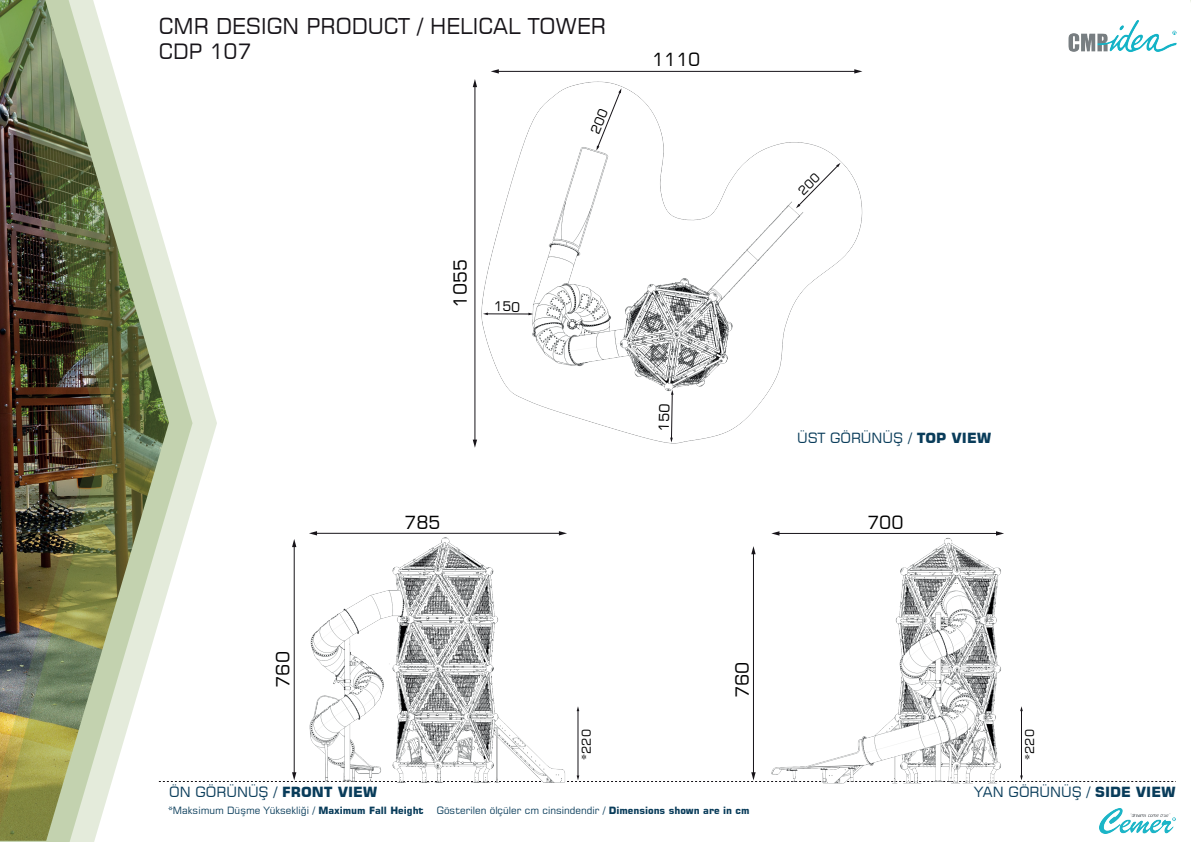
<style>
.page{position:relative;width:1191px;height:842px;background:#fff}
.page>*{position:absolute;margin:0;border:0;box-sizing:border-box;transform-origin:0 0}
.t1{font:21.7px "Square 721 BT";color:#171419}
.t2{font:21px "Square 721 BT";color:#171419}
.t3{font:18px "Square 721 BT";color:#000001}
.t4{font:14px "Square 721 BT";color:#093c5a}
.t5{font:12px "Square 721 BT";color:#000001}
.t6{font:10px "Square 721 BT";color:#093c5a}
.s1{font-weight:700}
</style>
<div class="page">
<img style="left:1099px;top:808px;width:76px;height:25px">
<svg style="left:192px;top:339px;width:25px;height:168px"></svg>
<img style="left:0;top:0;width:192px;height:842px">
<hr style="left:497px;top:71px;width:358px;height:1px;background:#171419">
<svg style="left:491px;top:69px;width:8px;height:4px"></svg>
<svg style="left:854px;top:69px;width:8px;height:4px"></svg>
<svg style="left:159px;top:772px;width:1015px;height:10px"></svg>
<img style="left:1068px;top:20px;width:108px;height:33px">
<img style="left:699px;top:531px;width:359px;height:253px">
<img style="left:248px;top:531px;width:359px;height:252px">
<img style="left:472px;top:73px;width:391px;height:375px">
<svg style="left:590px;top:88px;width:31px;height:63px"></svg>
<svg style="left:796px;top:163px;width:44px;height:45px"></svg>
<svg style="left:495px;top:302px;width:24px;height:10px"></svg>
<svg style="left:659px;top:390px;width:14px;height:52px"></svg>
<h1 class="t1" style="left:159px;top:12px;width:448px">CMR DESIGN PRODUCT / HELICAL TOWER</h1>
<h2 class="t2" style="left:159px;top:38px;width:94px">CDP 107</h2>
<h3 class="t3" style="left:652px;top:48px;width:50px">1110</h3>
<h3 class="t3" style="left:272px;top:688px;width:38px;rotate:-90deg">760</h3>
<h3 class="t3" style="left:449px;top:307px;width:50px;rotate:-90deg">1055</h3>
<h3 class="t3" style="left:404px;top:511px;width:38px">785</h3>
<h3 class="t4" style="left:797px;top:429px;width:196px">ÜST GÖRÜNÜŞ / <span class="s1">TOP VIEW</span></h3>
<h3 class="t3" style="left:867px;top:511px;width:38px">700</h3>
<h3 class="t3" style="left:731px;top:698px;width:38px;rotate:-90deg">760</h3>
<p class="t5" style="left:579px;top:760px;width:32px;rotate:-90deg">*220</p>
<p class="t5" style="left:1022px;top:760px;width:32px;rotate:-90deg">*220</p>
<h3 class="t4" style="left:169px;top:783px;width:210px">ÖN GÖRÜNÜŞ / <span class="s1">FRONT VIEW</span></h3>
<h3 class="t4" style="left:974px;top:783px;width:203px">YAN GÖRÜNÜŞ / <span class="s1">SIDE VIEW</span></h3>
<p class="t6" style="left:168px;top:804px;width:257px">*Maksimum Düşme Yüksekliği / <span class="s1">Maximum Fall Height</span></p>
<p class="t6" style="left:437px;top:804px;width:314px">Gösterilen ölçüler cm cinsindendir / <span class="s1">Dimensions shown are in cm</span></p>
</div>
